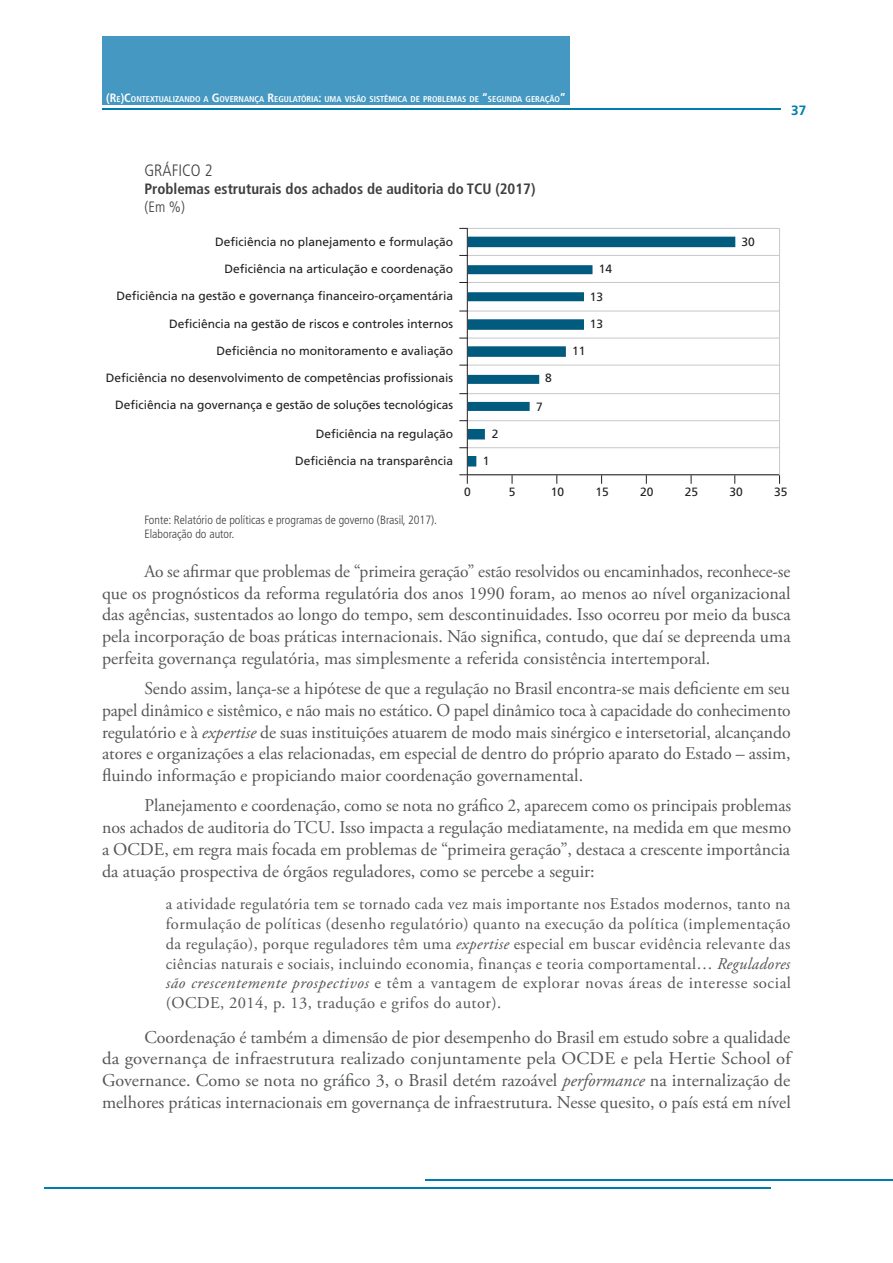
<style>
.page{position:relative;width:893px;height:1263px;background:#fff}
.page>*{position:absolute;margin:0;border:0;box-sizing:border-box;transform-origin:0 0}
.t1{font:18px/21.8px "Adobe Garamond Pro";color:#545557;text-align:justify}
.t2{font:16.5px/19.8px "Adobe Garamond Pro";letter-spacing:.025em;color:#545557;text-align:justify}
.t3{font:300 condensed 16.5px "Frutiger LT Pro";color:#3e3e3f}
.t4{font:700 condensed 15px "Frutiger LT Pro";color:#3e3e3f}
.t5{font:300 condensed 15px "Frutiger LT Pro";color:#3e3e3f}
.t6{font:700 13.5px "Frutiger LT Pro";color:#007cb0}
.t7{font:12px "Frutiger LT Pro";color:#231f20}
.t8{font:300 condensed 12px/14.4px "Frutiger LT Pro";color:#3e3e3f}
.t9{font:700 condensed 8.4px "Frutiger LT Pro";color:#fff}
.s1{font-size:12px}
.s2{font-style:italic}
</style>
<div class="page">
<hr style="left:102px;top:109px;width:678px;height:1px;background:#007cb0">
<div style="left:102px;top:36px;width:468px;height:69px;background:#4498c2"></div>
<hr style="left:425px;top:1180px;width:468px;height:1px;background:#007cb0">
<hr style="left:44px;top:1187px;width:727px;height:2px;background:#007cb0">
<hr style="left:468px;top:228px;width:311px;height:1px;background:#c7c8ca">
<hr style="left:468px;top:255px;width:311px;height:1px;background:#c7c8ca">
<hr style="left:468px;top:282px;width:311px;height:1px;background:#c7c8ca">
<hr style="left:468px;top:311px;width:311px;height:1px;background:#c7c8ca">
<hr style="left:468px;top:338px;width:311px;height:1px;background:#c7c8ca">
<hr style="left:468px;top:365px;width:311px;height:1px;background:#c7c8ca">
<hr style="left:468px;top:393px;width:311px;height:1px;background:#c7c8ca">
<hr style="left:468px;top:420px;width:311px;height:1px;background:#c7c8ca">
<hr style="left:468px;top:447px;width:311px;height:1px;background:#c7c8ca">
<hr style="left:468px;top:475px;width:311px;height:1px;background:#c7c8ca">
<svg style="left:468px;top:237px;width:267px;height:230px"></svg>
<hr style="left:467px;top:474px;width:312px;height:1px;background:#231f20">
<hr style="left:467px;top:228px;width:1px;height:247px;background:#231f20">
<hr style="left:779px;top:228px;width:1px;height:247px;background:#c7c8ca">
<svg style="left:459px;top:475px;width:9px;height:9px"></svg>
<p class="t9" style="left:106px;top:94px;width:461px"><span class="s1">(R</span>E<span class="s1">)C</span>ONTEXTUALIZANDO A <span class="s1">G</span>OVERNANÇA <span class="s1">R</span>EGULATÓRIA<span class="s1">:</span> UMA VISÃO SISTÊMICA DE PROBLEMAS DE <span class="s1">“</span>SEGUNDA GERAÇÃO<span class="s1">”</span></p>
<p class="t3" style="left:145px;top:164px;width:70px">GRÁFICO 2</p>
<p class="t4" style="left:145px;top:184px;width:392px">Problemas estruturais dos achados de auditoria do TCU (2017)</p>
<p class="t5" style="left:145px;top:201px;width:42px">(Em %)</p>
<p class="t7" style="left:215px;top:237px;width:239px">Deficiência no planejamento e formulação</p>
<p class="t7" style="left:224px;top:264px;width:230px">Deficiência na articulação e coordenação</p>
<p class="t7" style="left:116px;top:291px;width:338px">Deficiência na gestão e governança financeiro-orçamentária</p>
<p class="t7" style="left:169px;top:320px;width:285px">Deficiência na gestão de riscos e controles internos</p>
<p class="t7" style="left:216px;top:347px;width:238px">Deficiência no monitoramento e avaliação</p>
<p class="t7" style="left:106px;top:374px;width:349px">Deficiência no desenvolvimento de competências profissionais</p>
<p class="t7" style="left:115px;top:401px;width:339px">Deficiência na governança e gestão de soluções tecnológicas</p>
<p class="t7" style="left:316px;top:429px;width:139px">Deficiência na regulação</p>
<p class="t7" style="left:295px;top:456px;width:159px">Deficiência na transparência</p>
<p class="t7" style="left:492px;top:429px;width:8px">2</p>
<p class="t7" style="left:483px;top:456px;width:8px">1</p>
<p class="t7" style="left:545px;top:374px;width:8px">8</p>
<p class="t7" style="left:536px;top:402px;width:8px">7</p>
<p class="t7" style="left:572px;top:347px;width:15px">11</p>
<p class="t7" style="left:599px;top:264px;width:15px">14</p>
<p class="t7" style="left:590px;top:293px;width:15px">13</p>
<p class="t7" style="left:590px;top:320px;width:15px">13</p>
<p class="t6" style="left:791px;top:102px;width:17px">37</p>
<p class="t7" style="left:741px;top:237px;width:15px">30</p>
<p class="t7" style="left:464px;top:487px;width:8px">0</p>
<p class="t7" style="left:509px;top:487px;width:8px">5</p>
<p class="t7" style="left:551px;top:487px;width:15px">10</p>
<p class="t7" style="left:595px;top:487px;width:15px">15</p>
<p class="t7" style="left:640px;top:487px;width:15px">20</p>
<p class="t7" style="left:685px;top:487px;width:15px">25</p>
<p class="t7" style="left:729px;top:487px;width:15px">30</p>
<p class="t7" style="left:774px;top:487px;width:15px">35</p>
<p class="t8" style="left:145px;top:514px;width:294px">Fonte: Relatório de políticas e programas de governo (Brasil, 2017).<br>Elaboração do autor.</p>
<p class="t1" style="left:102px;top:562px;width:690px;text-indent:43px">Ao se afirmar que problemas de “primeira geração” estão resolvidos ou encaminhados, reconhece-se que os prognósticos da reforma regulatória dos anos 1990 foram, ao menos ao nível organizacional das agências, sustentados ao longo do tempo, sem descontinuidades. Isso ocorreu por meio da busca pela incorporação de boas práticas internacionais. Não significa, contudo, que daí se depreenda uma perfeita governança regulatória, mas simplesmente a referida consistência intertemporal.</p>
<p class="t1" style="left:102px;top:679px;width:690px;text-indent:43px">Sendo assim, lança-se a hipótese de que a regulação no Brasil encontra-se mais deficiente em seu papel dinâmico e sistêmico, e não mais no estático. O papel dinâmico toca à capacidade do conhecimento regulatório e à <span class="s2">expertise</span> de suas instituições atuarem de modo mais sinérgico e intersetorial, alcançando atores e organizações a elas relacionadas, em especial de dentro do próprio aparato do Estado – assim, fluindo informação e propiciando maior coordenação governamental.</p>
<p class="t1" style="left:102px;top:796px;width:691px;text-indent:43px">Planejamento e coordenação, como se nota no gráfico 2, aparecem como os principais problemas nos achados de auditoria do TCU. Isso impacta a regulação mediatamente, na medida em que mesmo a OCDE, em regra mais focada em problemas de “primeira geração”, destaca a crescente importância da atuação prospectiva de órgãos reguladores, como se percebe a seguir:</p>
<p class="t2" style="left:166px;top:895px;width:627px">a atividade regulatória tem se tornado cada vez mais importante nos Estados modernos, tanto na formulação de políticas (desenho regulatório) quanto na execução da política (implementação da regulação), porque reguladores têm uma <span class="s2">expertise</span> especial em buscar evidência relevante das ciências naturais e sociais, incluindo economia, finanças e teoria comportamental… <span class="s2">Reguladores são crescentemente prospectivos</span> e têm a vantagem de explorar novas áreas de interesse social (OCDE, 2014, p. 13, tradução e grifos do autor).</p>
<p class="t1" style="left:102px;top:1027px;width:690px;text-indent:43px">Coordenação é também a dimensão de pior desempenho do Brasil em estudo sobre a qualidade da governança de infraestrutura realizado conjuntamente pela OCDE e pela Hertie School of Governance. Como se nota no gráfico 3, o Brasil detém razoável <span class="s2">performance</span> na internalização de melhores práticas internacionais em governança de infraestrutura. Nesse quesito, o país está em nível</p>
</div>
